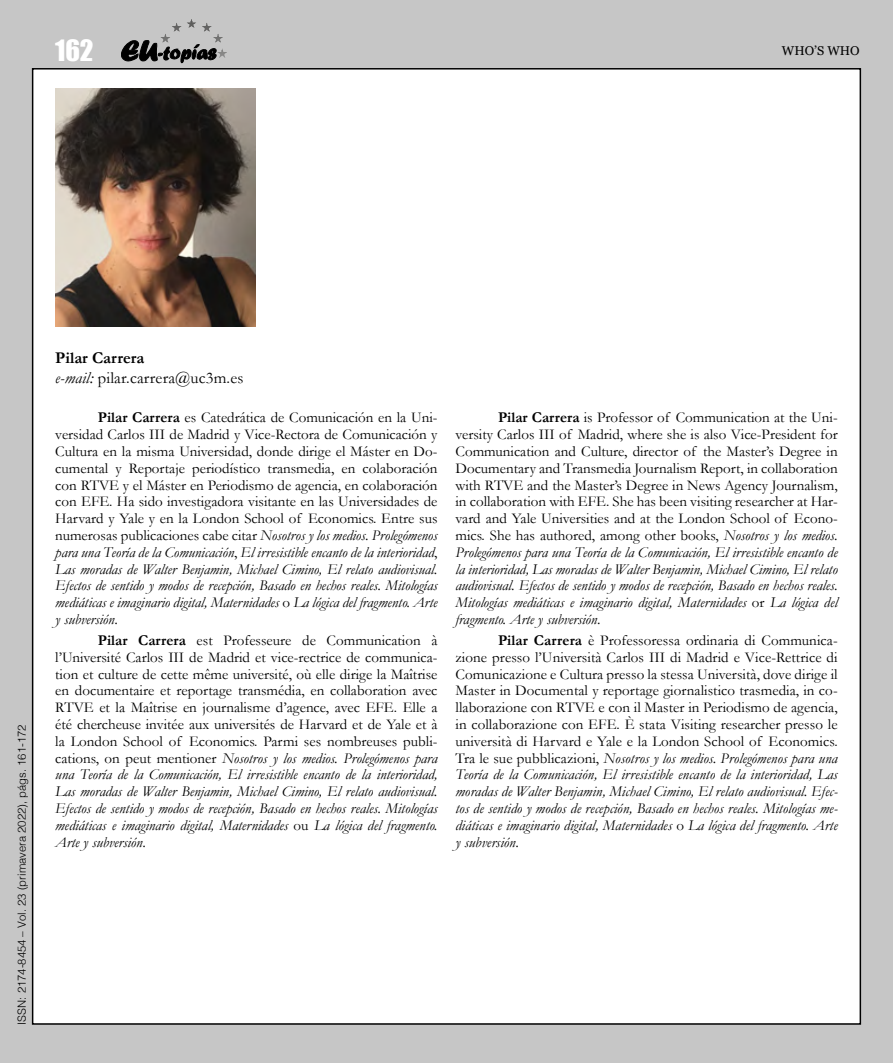
<style>
.page{position:relative;width:893px;height:1063px;background:#c6c6c6}
.page>*{position:absolute;margin:0;border:0;box-sizing:border-box;transform-origin:0 0}
.t1{font:27px "Impact";color:#fff}
.WhoisWho_autoria_con{font:16.5px "Garamond";letter-spacing:.01em;color:#000}
.t2{font:700 16.5px "Garamond";color:#000}
.WhoisWho_parrafo{font:15px/16.8px "Garamond";color:#000;text-align:justify}
.t3{font:12.75px "Georgia";color:#000}
.t4{font:300 11.25px "Helvetica";color:#000}
.s1{font-style:italic}
.s2{font-weight:700}
</style>
<div class="page">
<div style="left:33px;top:69px;width:827px;height:955px;background:#fff"></div>
<svg style="left:121px;top:40px;width:95px;height:23px"></svg>
<hr style="left:161px;top:19px;width:66px;height:1px;background:#585857">
<hr style="left:161px;top:20px;width:66px;height:1px;background:#595958">
<hr style="left:161px;top:21px;width:66px;height:1px;background:#5a5a59">
<hr style="left:161px;top:22px;width:66px;height:1px;background:#5c5c5b">
<hr style="left:161px;top:23px;width:66px;height:1px;background:#5d5d5c">
<hr style="left:161px;top:24px;width:66px;height:1px;background:#5f5f5e">
<hr style="left:161px;top:25px;width:66px;height:1px;background:#60605f">
<hr style="left:161px;top:26px;width:66px;height:1px;background:#626261">
<hr style="left:161px;top:27px;width:66px;height:1px;background:#636362">
<hr style="left:161px;top:28px;width:66px;height:1px;background:#656464">
<hr style="left:161px;top:29px;width:66px;height:1px;background:#666565">
<hr style="left:161px;top:30px;width:66px;height:1px;background:#676766">
<hr style="left:161px;top:31px;width:66px;height:1px;background:#696868">
<hr style="left:161px;top:32px;width:66px;height:1px;background:#6a6969">
<hr style="left:161px;top:33px;width:66px;height:1px;background:#6c6b6b">
<hr style="left:161px;top:34px;width:66px;height:1px;background:#6c6c6c">
<hr style="left:161px;top:35px;width:66px;height:1px;background:#6e6e6d">
<hr style="left:161px;top:36px;width:66px;height:1px;background:#6f6f6e">
<hr style="left:161px;top:37px;width:66px;height:1px;background:#717170">
<hr style="left:161px;top:38px;width:66px;height:1px;background:#727271">
<hr style="left:161px;top:39px;width:66px;height:1px;background:#747473">
<hr style="left:161px;top:40px;width:66px;height:1px;background:#757574">
<hr style="left:161px;top:41px;width:66px;height:1px;background:#767675">
<hr style="left:161px;top:42px;width:66px;height:1px;background:#787877">
<hr style="left:161px;top:43px;width:66px;height:1px;background:#797978">
<hr style="left:161px;top:44px;width:66px;height:1px;background:#7b7b7a">
<hr style="left:161px;top:45px;width:66px;height:1px;background:#7c7c7b">
<hr style="left:161px;top:46px;width:66px;height:1px;background:#7e7d7d">
<hr style="left:161px;top:47px;width:66px;height:1px;background:#7f7e7e">
<hr style="left:161px;top:48px;width:66px;height:1px;background:#818080">
<hr style="left:161px;top:49px;width:66px;height:1px;background:#828181">
<hr style="left:161px;top:50px;width:66px;height:1px;background:#828282">
<hr style="left:161px;top:51px;width:66px;height:1px;background:#848483">
<hr style="left:161px;top:52px;width:66px;height:1px;background:#858584">
<hr style="left:161px;top:53px;width:66px;height:1px;background:#878786">
<hr style="left:161px;top:54px;width:66px;height:1px;background:#888887">
<hr style="left:161px;top:55px;width:66px;height:1px;background:#898989">
<hr style="left:161px;top:56px;width:66px;height:1px;background:#8a8a8a">
<hr style="left:161px;top:57px;width:66px;height:1px;background:#8c8c8b">
<img style="left:55px;top:89px;width:200px;height:237px">
<h1 class="t1" style="left:55px;top:29px;width:40px">162</h1>
<p class="t3" style="left:782px;top:41px;width:79px">WHO’S WHO</p>
<p class="t4" style="left:12px;top:1025px;width:302px;rotate:-90deg">ISSN: 2174-8454 – Vol. 23 (primavera 2022), págs. 161-172</p>
<p class="t2" style="left:55px;top:346px;width:91px">Pilar Carrera</p>
<p class="WhoisWho_autoria_con" style="left:55px;top:366px;width:190px"><span class="s1">e-mail:</span> pilar.carrera@uc3m.es</p>
<p class="WhoisWho_parrafo" style="left:55px;top:409px;width:384px;text-indent:43px"><span class="s2">Pilar Carrera</span> es Catedrática de Comunicación en la Uni&shy;versidad Carlos III de Madrid y Vice-Rectora de Comunicación y Cultura en la misma Universidad, donde dirige el Máster en Do&shy;cumental y Reportaje periodístico transmedia, en colaboración con RTVE y el Máster en Periodismo de agencia, en colaboración con EFE. Ha sido investigadora visitante en las Universidades de Harvard y Yale y en la London School of Economics. Entre sus numerosas publicaciones cabe citar <span class="s1">Nosotros y los medios. Prolegómenos para una Teoría de la Comunicación</span>, <span class="s1">El irresistible encanto de la interioridad</span>, <span class="s1">Las moradas de Walter Benjamin, Michael Cimino, El relato audiovisual.<br>Efectos de sentido y modos de recepción, Basado en hechos reales. Mitologías mediáticas e imaginario digital, Maternidades</span> o <span class="s1">La lógica del fragmento. Arte y subversión.</span></p>
<p class="WhoisWho_parrafo" style="left:55px;top:632px;width:384px;text-indent:43px"><span class="s2">Pilar Carrera</span> est Professeure de Communication à l’Université Carlos III de Madrid et vice-rectrice de communica&shy;tion et culture de cette même université, où elle dirige la Maîtrise en documentaire et reportage transmédia, en collaboration avec RTVE et la Maîtrise en journalisme d’agence, avec EFE. Elle a été chercheuse invitée aux universités de Harvard et de Yale et à la London School of Economics. Parmi ses nombreuses publi&shy;cations, on peut mentioner <span class="s1">Nosotros y los medios. Prolegómenos para una Teoría de la Comunicación, El irresistible encanto de la interioridad, Las moradas de Walter Benjamin, Michael Cimino, El relato audiovisual.<br>Efectos de sentido y modos de recepción, Basado en hechos reales. Mitologías mediáticas e imaginario digital, Maternidades</span> ou <span class="s1">La lógica del fragmento.<br>Arte y subversión.</span></p>
<p class="WhoisWho_parrafo" style="left:455px;top:409px;width:384px;text-indent:43px"><span class="s2">Pilar Carrera</span> is Professor of Communication at the Uni&shy;versity Carlos III of Madrid, where she is also Vice-President for Communication and Culture, director of the Master’s Degree in Documentary and Transmedia Journalism Report, in collaboration with RTVE and the Master’s Degree in News Agency Journalism, in collaboration with EFE. She has been visiting researcher at Har&shy;vard and Yale Universities and at the London School of Econo&shy;mics. She has authored, among other books, <span class="s1">Nosotros y los medios.<br>Prolegómenos para una Teoría de la Comunicación, El irresistible encanto de la interioridad, Las moradas de Walter Benjamin, Michael Cimino, El relato audiovisual. Efectos de sentido y modos de recepción, Basado en hechos reales.<br>Mitologías mediáticas e imaginario digital, Maternidades</span> or <span class="s1">La lógica del fragmento. Arte y subversión.</span></p>
<p class="WhoisWho_parrafo" style="left:455px;top:632px;width:384px;text-indent:43px"><span class="s2">Pilar Carrera</span> è Professoressa ordinaria di Communica&shy;zione presso l’Università Carlos III di Madrid e Vice-Rettrice di Comunicazione e Cultura presso la stessa Università, dove dirige il Master in Documental y reportage giornalistico trasmedia, in co&shy;llaborazione con RTVE e con il Master in Periodismo de agencia, in collaborazione con EFE. È stata Visiting researcher presso le università di Harvard e Yale e la London School of Economics.<br>Tra le sue pubblicazioni, <span class="s1">Nosotros y los medios. Prolegómenos para una Teoría de la Comunicación, El irresistible encanto de la interioridad, Las moradas de Walter Benjamin, Michael Cimino, El relato audiovisual. Efec&shy;tos de sentido y modos de recepción, Basado en hechos reales. Mitologías me&shy;diáticas e imaginario digital, Maternidades</span> o <span class="s1">La lógica del fragmento. Arte y subversión.</span></p>
</div>
